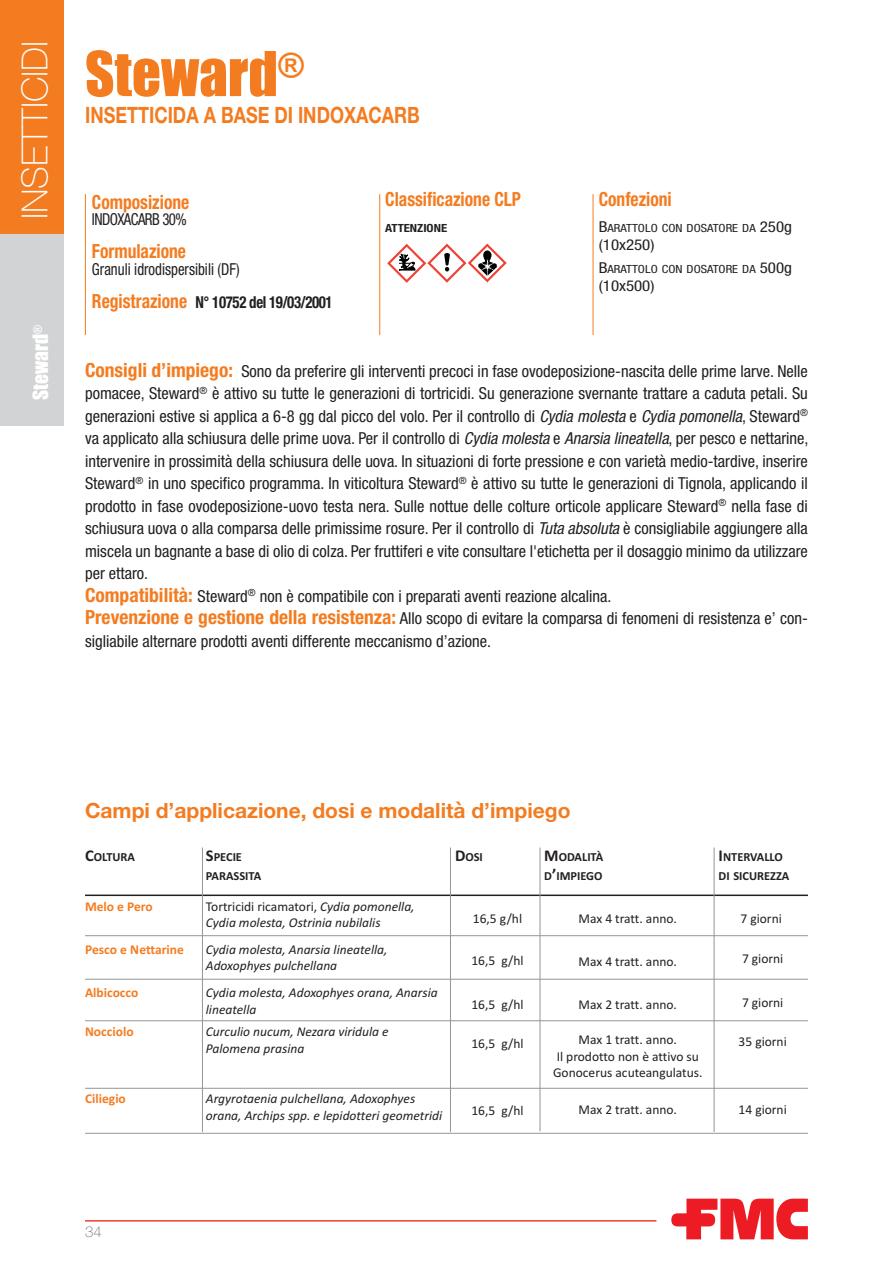
<style>
.page{position:relative;width:893px;height:1263px;background:#fff}
.page>*{position:absolute;margin:0;border:0;box-sizing:border-box;transform-origin:0 0}
.t1{font:57px "Impact";color:#f47c20}
.t2{font:100 36px "Helvetica Neue";color:#fff}
.t3{font:700 22.5px "Helvetica Neue";color:#f47c20;scale:.8 1}
.t4{font:700 21px "Helvetica Neue";color:#f47c20}
.t5{font:700 condensed 19.5px "Helvetica Neue";color:#f47c20;scale:.9 1}
.t6{font:19.5px "Impact";color:#fff}
.t7{font:condensed 16.5px/22.5px "Helvetica Neue";color:#231f20}
.t8{font:condensed 16.5px/33px "Helvetica Neue LT Std";color:#231f20;scale:.9 1}
.t9{font:condensed 16.5px "Helvetica Neue LT Std";letter-spacing:-.035em;color:#231f20;scale:.9 1}
.t10{font:condensed 15px "Helvetica Neue";color:#231f20;scale:1.13 1}
.t11{font:100 15px "Helvetica Neue";color:#6d6e70}
.t12{font:italic 13.5px/16.5px "Calibri";color:#231f20}
.t13{font:13.5px/16.5px "Calibri";color:#231f20;text-align:center}
.t14{font:700 13.5px "Calibri";color:#f47c20}
.t15{font:700 12.3px/19.5px "Calibri";color:#231f20}
.t16{font:condensed 11.25px "Helvetica Neue";color:#231f20;scale:1.13 1}
.t17{font:700 condensed 11.25px "Helvetica Neue";color:#231f20;scale:1.13 1}
.s1{font-family:"Helvetica Neue";font-weight:700;font-size:19.5px;color:#f47c20}
.s2{font-weight:700}
.s3{font-size:15px}
.s4{font-weight:700;font-size:19.5px;color:#f47c20}
.s5{font-style:italic}
.s6{font-size:16.5px}
.s7{font-style:normal}
</style>
<div class="page">
<div style="left:0;top:216px;width:64px;height:209px;background:#d1d3d4"></div>
<div style="left:0;top:0;width:64px;height:234px;background:#f47c20"></div>
<svg style="left:671px;top:1198px;width:137px;height:41px"></svg>
<hr style="left:85px;top:1220px;width:571px;height:1px;background:#ef3e33">
<hr style="left:379px;top:194px;width:1px;height:141px;background:#f47c20">
<hr style="left:593px;top:194px;width:1px;height:141px;background:#f47c20">
<hr style="left:85px;top:194px;width:1px;height:141px;background:#f47c20">
<svg style="left:387px;top:244px;width:120px;height:39px"></svg>
<hr style="left:85px;top:894px;width:723px;height:2px;background:#231f20">
<hr style="left:202px;top:847px;width:1px;height:285px;background:#939598">
<hr style="left:450px;top:847px;width:1px;height:285px;background:#939598">
<hr style="left:540px;top:847px;width:1px;height:284px;background:#939598">
<hr style="left:714px;top:847px;width:1px;height:285px;background:#939598">
<hr style="left:85px;top:935px;width:723px;height:1px;background:#939598">
<hr style="left:85px;top:1020px;width:723px;height:1px;background:#939598">
<hr style="left:85px;top:979px;width:723px;height:1px;background:#939598">
<hr style="left:85px;top:1088px;width:723px;height:1px;background:#939598">
<hr style="left:85px;top:1133px;width:723px;height:1px;background:#939598">
<h2 class="t2" style="left:14px;top:219px;width:180px;rotate:-90deg">INSETTICIDI</h2>
<p class="t6" style="left:25px;top:400px;width:77px;rotate:-90deg">Steward<sup>®</sup></p>
<h1 class="t1" style="left:85px;top:30px;width:221px">Steward<sup>®</sup></h1>
<h3 class="t3" style="left:85px;top:97px;width:420px">INSETTICIDA A BASE DI INDOXACARB</h3>
<p class="t5" style="left:92px;top:190px;width:110px">Composizione</p>
<p class="t9" style="left:92px;top:210px;width:107px">INDOXACARB 30%</p>
<p class="t5" style="left:92px;top:239px;width:106px">Formulazione</p>
<p class="t8" style="left:92px;top:252px;width:269px">Granuli idrodispersibili (DF)<br><span class="s1">Registrazione</span> <span class="s2">N° 10752 del 19/03/2001</span></p>
<p class="t5" style="left:385px;top:188px;width:152px">Classificazione CLP</p>
<p class="t17" style="left:385px;top:221px;width:56px">ATTENZIONE</p>
<p class="t5" style="left:599px;top:188px;width:83px">Confezioni</p>
<p class="t16" style="left:599px;top:221px;width:173px"><span class="s3">B</span>ARATTOLO CON DOSATORE DA <span class="s3">250g</span></p>
<p class="t10" style="left:599px;top:236px;width:51px">(10x250)</p>
<p class="t16" style="left:599px;top:262px;width:173px"><span class="s3">B</span>ARATTOLO CON DOSATORE DA <span class="s3">500g</span></p>
<p class="t10" style="left:599px;top:276px;width:51px">(10x500)</p>
<p class="t7" style="left:85px;top:359px;width:725px"><span class="s4">Consigli d’impiego:</span> Sono da preferire gli interventi precoci in fase ovodeposizione-nascita delle prime larve. Nelle pomacee, Steward<sup>®</sup> è attivo su tutte le generazioni di tortricidi. Su generazione svernante trattare a caduta petali. Su generazioni estive si applica a 6-8 gg dal picco del volo. Per il controllo di <span class="s5">Cydia molesta</span> e <span class="s5">Cydia pomonella</span>, Steward<sup>® </sup>va applicato alla schiusura delle prime uova. Per il controllo di <span class="s5">Cydia molesta</span> e <span class="s5">Anarsia lineatella</span>, per pesco e nettarine, intervenire in prossimità della schiusura delle uova. In situazioni di forte pressione e con varietà medio-tardive, inserire Steward<sup>®</sup> in uno specifico programma. In viticoltura Steward<sup>®</sup> è attivo su tutte le generazioni di Tignola, applicando il prodotto in fase ovodeposizione-uovo testa nera. Sulle nottue delle colture orticole applicare Steward<sup>®</sup> nella fase di schiusura uova o alla comparsa delle primissime rosure. Per il controllo di <span class="s5">Tuta absoluta</span> è consigliabile aggiungere alla miscela un bagnante a base di olio di colza. Per fruttiferi e vite consultare l'etichetta per il dosaggio minimo da utilizzare per ettaro.<br><span class="s4">Compatibilità:</span> Steward<sup>®</sup> non è compatibile con i preparati aventi reazione alcalina.<br><span class="s4">Prevenzione e gestione della resistenza:</span> Allo scopo di evitare la comparsa di fenomeni di resistenza e’ con&shy;sigliabile alternare prodotti aventi differente meccanismo d’azione.</p>
<p class="t4" style="left:85px;top:794px;width:487px">Campi d’applicazione, dosi e modalità d’impiego</p>
<p class="t15" style="left:85px;top:847px;width:51px"><span class="s6">C</span>OLTURA</p>
<p class="t15" style="left:206px;top:847px;width:57px"><span class="s6">S</span>PECIE<br>PARASSITA</p>
<p class="t15" style="left:455px;top:847px;width:29px"><span class="s6">D</span>OSI</p>
<p class="t15" style="left:544px;top:847px;width:60px"><span class="s6">M</span>ODALITÀ<br>D<span class="s6">’</span>IMPIEGO</p>
<p class="t15" style="left:719px;top:847px;width:72px"><span class="s6">I</span>NTERVALLO<br>DI SICUREZZA</p>
<p class="t14" style="left:85px;top:897px;width:69px">Melo e Pero</p>
<p class="t12" style="left:206px;top:897px;width:210px"><span class="s7">Tortricidi ricamatori,</span> Cydia pomonella,<br>Cydia molesta, Ostrinia nubilalis</p>
<p class="t13" style="left:473px;top:910px;width:51px">16,5 g/hl</p>
<p class="t13" style="left:579px;top:910px;width:100px">Max 4 tratt. anno.</p>
<p class="t13" style="left:740px;top:910px;width:43px">7 giorni</p>
<p class="t14" style="left:85px;top:940px;width:100px">Pesco e Nettarine</p>
<p class="t12" style="left:206px;top:940px;width:183px">Cydia molesta, Anarsia lineatella,<br>Adoxophyes pulchellana</p>
<p class="t13" style="left:471px;top:953px;width:54px">16,5 g/hl</p>
<p class="t13" style="left:579px;top:953px;width:100px">Max 4 tratt. anno.</p>
<p class="t13" style="left:742px;top:950px;width:43px">7 giorni</p>
<p class="t14" style="left:85px;top:984px;width:55px">Albicocco</p>
<p class="t12" style="left:206px;top:984px;width:233px">Cydia molesta, Adoxophyes orana, Anarsia lineatella</p>
<p class="t13" style="left:471px;top:996px;width:54px">16,5 g/hl</p>
<p class="t13" style="left:579px;top:996px;width:100px">Max 2 tratt. anno.</p>
<p class="t13" style="left:742px;top:994px;width:43px">7 giorni</p>
<p class="t14" style="left:85px;top:1023px;width:50px">Nocciolo</p>
<p class="t12" style="left:206px;top:1023px;width:184px">Curculio nucum, Nezara viridula e<br>Palomena prasina</p>
<p class="t13" style="left:471px;top:1035px;width:54px">16,5 g/hl</p>
<p class="t13" style="left:553px;top:1032px;width:151px">Max 1 tratt. anno.<br>Il prodotto non è attivo su<br>Gonocerus acuteangulatus.</p>
<p class="t13" style="left:739px;top:1033px;width:50px">35 giorni</p>
<p class="t14" style="left:85px;top:1090px;width:42px">Ciliegio</p>
<p class="t12" style="left:206px;top:1090px;width:238px">Argyrotaenia pulchellana, Adoxophyes orana, Archips spp. e lepidotteri geometridi</p>
<p class="t13" style="left:471px;top:1102px;width:54px">16,5 g/hl</p>
<p class="t13" style="left:579px;top:1102px;width:100px">Max 2 tratt. anno.</p>
<p class="t13" style="left:739px;top:1101px;width:50px">14 giorni</p>
<p class="t11" style="left:85px;top:1222px;width:18px">34</p>
</div>
